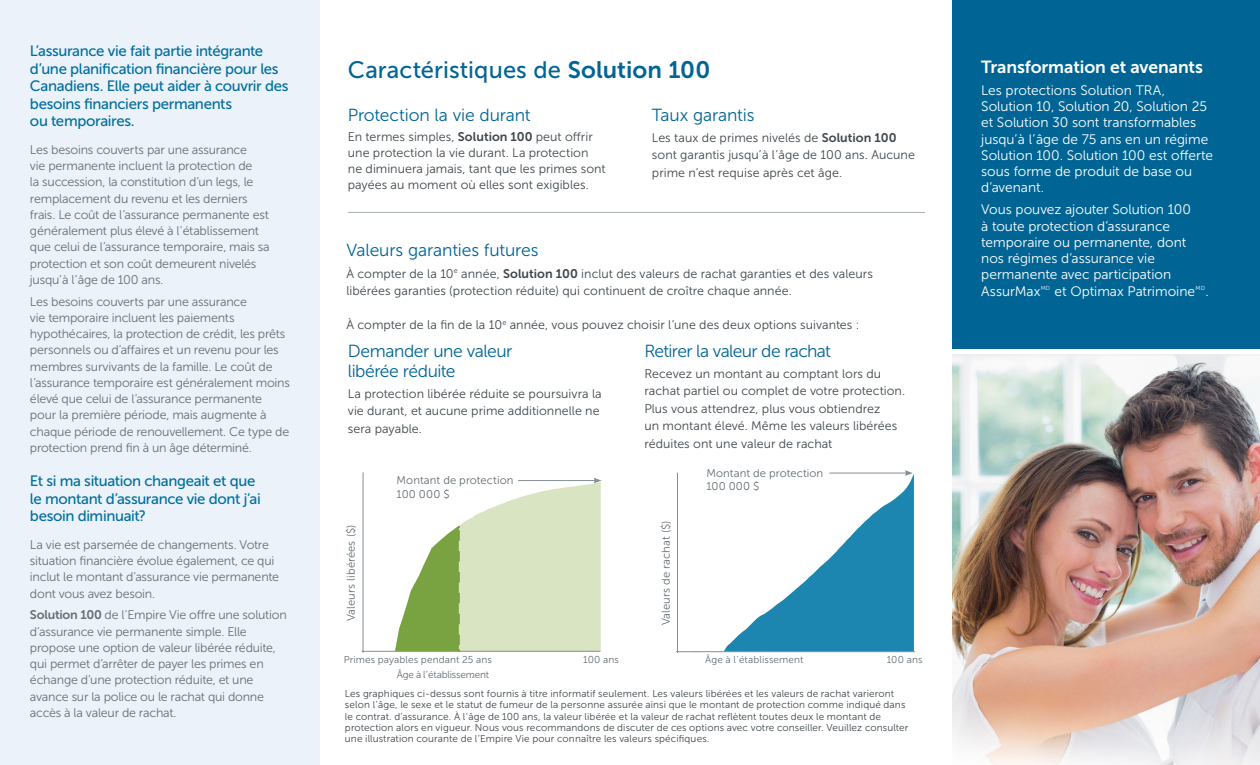
<style>
.page{position:relative;width:1260px;height:765px;background:#fff}
.page>*{position:absolute;margin:0;border:0;box-sizing:border-box;transform-origin:0 0}
.Heading_1{font:23.75px "Museo Sans 500";letter-spacing:.005em;color:#006595}
.New_Brand_Heading_2{font:17.5px/20px "Museo Sans 300";letter-spacing:-.02em;color:#006595}
.New_Brand_Heading_2-2{font:17.5px "Museo Sans 700";letter-spacing:-.01em;color:#fff}
.New_Brand_Heading_2-3{font:17.5px "Museo Sans 300";letter-spacing:-.04em;color:#006595}
.New_Brand_Body_Copy{font:15px/17.5px "Museo Sans 500";letter-spacing:-.025em;color:#006f9e}
.white_callout_text{font:13.75px/16.2px "Museo Sans 300";color:#fff}
.New_Brand_Body_Copy-2{font:12.5px/16.2px "Museo Sans 300";letter-spacing:-.015em;color:#676f75}
.New_Brand_Body_Copy-3{font:12.5px/17.5px "Museo Sans 300";letter-spacing:.005em;color:#3f474c}
.t1{font:11.25px/13.8px "Museo Sans 300";letter-spacing:.01em;color:#636d73}
.New_Brand_Body_Copy-4{font:10px/11.2px "Museo Sans 300";letter-spacing:.01em;color:#3f474c}
.t2{font:10px/15.1px "Museo Sans 300";letter-spacing:.01em;color:#636d73;text-align:right}
.white_callout_text-2{font:5.88px "Museo Sans 300";color:#fff}
.s1{font-family:"Museo Sans 700"}
</style>
<div class="page">
<div style="left:0;top:0;width:319px;height:765px;background:#ecf2fa"></div>
<div style="left:952px;top:0;width:308px;height:349px;background:#006595"></div>
<img style="left:952px;top:355px;width:308px;height:410px">
<svg style="left:364px;top:483px;width:237px;height:168px;fill:#d9e4c3"></svg>
<hr style="left:363px;top:472px;width:1px;height:181px;background:#858e95">
<hr style="left:362px;top:651px;width:238px;height:1px;background:#858e95">
<svg style="left:395px;top:526px;width:65px;height:125px"></svg>
<hr style="left:829px;top:473px;width:78px;height:1px;background:#858e95">
<svg style="left:905px;top:470px;width:8px;height:4px"></svg>
<hr style="left:518px;top:480px;width:78px;height:1px;background:#858e95">
<svg style="left:594px;top:478px;width:8px;height:5px"></svg>
<svg style="left:724px;top:474px;width:190px;height:177px"></svg>
<hr style="left:677px;top:473px;width:1px;height:180px;background:#858e95">
<hr style="left:676px;top:651px;width:239px;height:1px;background:#858e95">
<hr style="left:348px;top:212px;width:577px;height:1px;background:#a9b1b7">
<p class="New_Brand_Body_Copy" style="left:30px;top:42px;width:260px">L’assurance vie fait partie intégrante d’une planification financière pour les Canadiens. Elle peut aider à couvrir des besoins financiers permanents<br>ou temporaires.</p>
<p class="New_Brand_Body_Copy-2" style="left:30px;top:141px;width:241px">Les besoins couverts par une assurance<br>vie permanente incluent la protection de<br>la succession, la constitution d’un legs, le remplacement du revenu et les derniers frais. Le coût de l’assurance permanente est généralement plus élevé à l’établissement que celui de l’assurance temporaire, mais sa protection et son coût demeurent nivelés jusqu’à l’âge de 100 ans.</p>
<p class="New_Brand_Body_Copy-2" style="left:30px;top:293px;width:262px">Les besoins couverts par une assurance<br>vie temporaire incluent les paiements hypothécaires, la protection de crédit, les prêts personnels ou d’affaires et un revenu pour les membres survivants de la famille. Le coût de l’assurance temporaire est généralement moins élevé que celui de l’assurance permanente pour la première période, mais augmente à chaque période de renouvellement. Ce type de protection prend fin à un âge déterminé.</p>
<p class="New_Brand_Body_Copy" style="left:30px;top:472px;width:232px">Et si ma situation changeait et que le montant d’assurance vie dont j’ai besoin diminuait?</p>
<p class="New_Brand_Body_Copy-2" style="left:30px;top:536px;width:251px">La vie est parsemée de changements. Votre situation financière évolue également, ce qui inclut le montant d’assurance vie permanente dont vous avez besoin.</p>
<p class="New_Brand_Body_Copy-2" style="left:30px;top:607px;width:258px"><span class="s1">Solution 100</span> de l’Empire Vie offre une solution d’assurance vie permanente simple. Elle propose une option de valeur libérée réduite, qui permet d’arrêter de payer les primes en échange d’une protection réduite, et une avance sur la police ou le rachat qui donne accès à la valeur de rachat.</p>
<h1 class="Heading_1" style="left:348px;top:57px;width:364px">Caractéristiques de <span class="s1">Solution 100</span></h1>
<h2 class="New_Brand_Heading_2" style="left:348px;top:105px;width:184px">Protection la vie durant</h2>
<p class="New_Brand_Body_Copy-3" style="left:348px;top:128px;width:259px;line-height:16.2px">En termes simples, <span class="s1">Solution 100</span> peut offrir une protection la vie durant. La protection ne diminuera jamais, tant que les primes sont payées au moment où elles sont exigibles.</p>
<h2 class="New_Brand_Heading_2" style="left:652px;top:105px;width:104px">Taux garantis</h2>
<p class="New_Brand_Body_Copy-3" style="left:652px;top:129px;width:265px">Les taux de primes nivelés de <span class="s1">Solution 100 </span>sont garantis jusqu’à l’âge de 100 ans. Aucune prime n’est requise après cet âge.</p>
<h2 class="New_Brand_Heading_2" style="left:347px;top:240px;width:194px">Valeurs garanties futures</h2>
<p class="New_Brand_Body_Copy-3" style="left:347px;top:265px;width:528px">À compter de la 10<sup>e</sup> année, <span class="s1">Solution 100</span> inclut des valeurs de rachat garanties et des valeurs libérées garanties (protection réduite) qui continuent de croître chaque année.</p>
<p class="New_Brand_Body_Copy-3" style="left:347px;top:317px;width:514px">À compter de la fin de la 10<sup>e</sup> année, vous pouvez choisir l’une des deux options suivantes :</p>
<h2 class="New_Brand_Heading_2" style="left:348px;top:341px;width:166px">Demander une valeur libérée réduite</h2>
<p class="New_Brand_Body_Copy-3" style="left:348px;top:385px;width:255px">La protection libérée réduite se poursuivra la vie durant, et aucune prime additionnelle ne sera payable.</p>
<h2 class="New_Brand_Heading_2-3" style="left:644px;top:341px;width:188px">Retirer la valeur de rachat</h2>
<p class="New_Brand_Body_Copy-3" style="left:644px;top:365px;width:262px">Recevez un montant au comptant lors du rachat partiel ou complet de votre protection.<br>Plus vous attendrez, plus vous obtiendrez<br>un montant élevé. Même les valeurs libérées réduites ont une valeur de rachat</p>
<p class="t1" style="left:344px;top:621px;width:98px;rotate:-90deg">Valeurs libérées ($)</p>
<p class="t1" style="left:397px;top:473px;width:118px">Montant de protection<br>100 000 $</p>
<p class="t2" style="left:344px;top:652px;width:150px">Primes payables pendant 25 ans<br>Âge à l’établissement</p>
<p class="t2" style="left:583px;top:652px;width:37px">100 ans</p>
<p class="t1" style="left:659px;top:625px;width:106px;rotate:-90deg">Valeurs de rachat ($)</p>
<p class="t1" style="left:706px;top:466px;width:118px">Montant de protection<br>100 000 $</p>
<p class="t2" style="left:705px;top:652px;width:100px">Âge à l’établissement</p>
<p class="t2" style="left:887px;top:652px;width:37px">100 ans</p>
<p class="New_Brand_Body_Copy-4" style="left:345px;top:688px;width:565px">Les graphiques ci-dessus sont fournis à titre informatif seulement. Les valeurs libérées et les valeurs de rachat varieront selon l’âge, le sexe et le statut de fumeur de la personne assurée ainsi que le montant de protection comme indiqué dans le contrat. d’assurance. À l’âge de 100 ans, la valeur libérée et la valeur de rachat reflètent toutes deux le montant de protection alors en vigueur. Nous vous recommandons de discuter de ces options avec votre conseiller. Veuillez consulter une illustration courante de l’Empire Vie pour connaître les valeurs spécifiques.</p>
<h2 class="New_Brand_Heading_2-2" style="left:981px;top:57px;width:223px">Transformation et avenants</h2>
<p class="white_callout_text" style="left:981px;top:82px;width:233px">Les protections Solution TRA,<br>Solution 10, Solution 20, Solution 25 et Solution 30 sont transformables jusqu’à l’âge de 75 ans en un régime<br>Solution 100. Solution 100 est offerte sous forme de produit de base ou d’avenant.</p>
<p class="white_callout_text" style="left:981px;top:202px;width:215px">Vous pouvez ajouter Solution 100 à toute protection d’assurance temporaire ou permanente, dont nos régimes d’assurance vie permanente avec participation<br>AssurMax<sup>MD</sup> et Optimax Patrimoine</p>
<p class="white_callout_text-2" style="left:1196px;top:285px;width:11px">MD</p>
<p class="white_callout_text" style="left:1205px;top:283px;width:5px">.</p>
</div>
